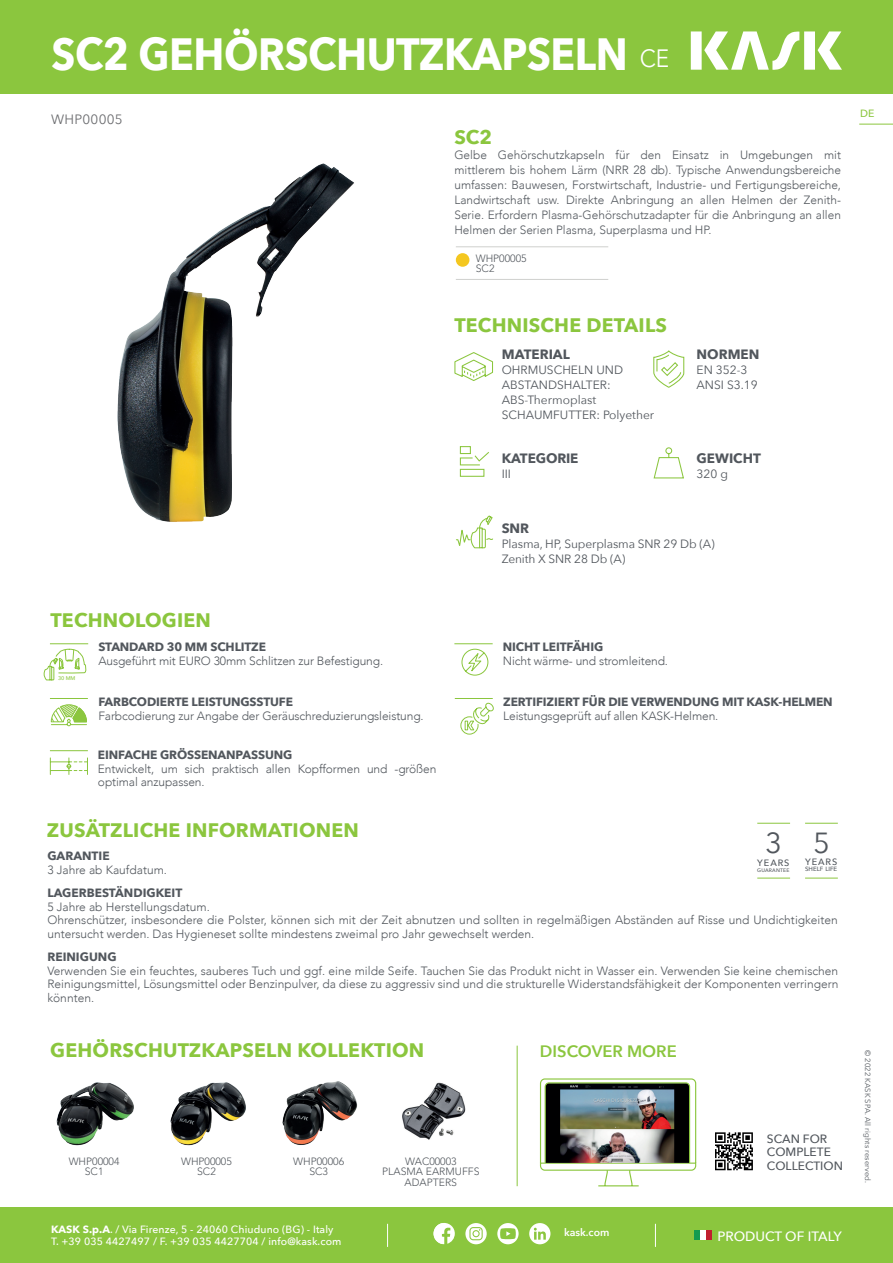
<style>
.page{position:relative;width:893px;height:1263px;background:#fff}
.page>*{position:absolute;margin:0;border:0;box-sizing:border-box;transform-origin:0 0}
.t1{font:700 45.15px "Avenir Next";letter-spacing:-.01em;color:#fff;scale:.9 1}
.t2{font:29.1px "Avenir Next";color:#52575d}
.t3{font:700 19.5px "Avenir Next";letter-spacing:.01em;color:#8bc63e}
.t4{font:600 16.5px "Avenir Next";color:#8bc63e}
.t5{font:700 13.5px "Avenir Next";color:#52575d}
.t6{font:500 13.5px "Avenir Next";color:#fff}
.t7{font:13.5px "Avenir Next";letter-spacing:.02em;color:#6c6d70}
.t8{font:300 12px/13.5px "Avenir";color:#52575d}
.t9{font:700 12px "Avenir Next";letter-spacing:-.01em;color:#52575d}
.t10{font:12px/15px "Avenir Next";color:#52575d}
.t11{font:500 12px/13.5px "Avenir Next";color:#52575d}
.t12{font:500 10.5px/12.6px "Avenir Next";letter-spacing:.01em;color:#fff}
.t13{font:300 10.5px/10.5px "Avenir LT Std";color:#52575d;text-align:center}
.t14{font:600 10.5px "Avenir Next";color:#fff}
.t15{font:500 10.5px "Avenir Next";color:#8bc63e}
.t16{font:500 9.15px "Avenir Next";letter-spacing:.1em;color:#52575d}
.t17{font:7.65px "Avenir Next";letter-spacing:.01em;color:#52575d}
.t18{font:500 6.15px "Avenir Next";color:#52575d}
.t19{font:500 5.4px "Avenir Next";color:#8bc63e}
.t20{font:500 5.1px "Avenir Next";letter-spacing:.035em;color:#52575d}
.s1{font-weight:400;font-size:25.05px}
.s2{font-weight:700}
</style>
<div class="page">
<div style="left:0;top:1208px;width:893px;height:55px;background:#8bc63e"></div>
<svg style="left:387px;top:1224px;width:1px;height:23px"></svg>
<svg style="left:655px;top:1224px;width:1px;height:23px"></svg>
<svg style="left:443px;top:1223px;width:12px;height:21px"></svg>
<svg style="left:434px;top:1223px;width:9px;height:21px"></svg>
<svg style="left:465px;top:1223px;width:22px;height:21px"></svg>
<svg style="left:497px;top:1223px;width:22px;height:21px"></svg>
<svg style="left:529px;top:1223px;width:21px;height:21px"></svg>
<div style="left:694px;top:1230px;width:6px;height:10px;background:#139b50"></div>
<div style="left:700px;top:1230px;width:6px;height:10px;background:#fff"></div>
<div style="left:706px;top:1230px;width:6px;height:10px;background:#c01f2e"></div>
<div style="left:0;top:0;width:893px;height:94px;background:#8bc63e"></div>
<hr style="left:859px;top:124px;width:34px;height:1px;background:#8bc63e">
<svg style="left:691px;top:31px;width:151px;height:39px"></svg>
<img style="left:539px;top:1078px;width:158px;height:109px">
<svg style="left:715px;top:1170px;width:38px;height:1px"></svg>
<svg style="left:715px;top:1132px;width:38px;height:38px"></svg>
<svg style="left:653px;top:350px;width:32px;height:38px"></svg>
<svg style="left:653px;top:447px;width:31px;height:32px"></svg>
<svg style="left:454px;top:352px;width:39px;height:29px"></svg>
<hr style="left:50px;top:643px;width:38px;height:1px;background:#8bc63e">
<svg style="left:43px;top:648px;width:44px;height:33px"></svg>
<hr style="left:50px;top:750px;width:38px;height:1px;background:#8bc63e">
<svg style="left:50px;top:758px;width:38px;height:16px"></svg>
<hr style="left:454px;top:643px;width:39px;height:1px;background:#8bc63e">
<svg style="left:461px;top:648px;width:28px;height:28px"></svg>
<hr style="left:50px;top:698px;width:38px;height:1px;background:#8bc63e">
<svg style="left:51px;top:704px;width:36px;height:22px"></svg>
<hr style="left:455px;top:698px;width:38px;height:1px;background:#8bc63e">
<svg style="left:460px;top:702px;width:34px;height:33px"></svg>
<hr style="left:517px;top:1046px;width:1px;height:140px;background:#8bc63e">
<hr style="left:456px;top:246px;width:152px;height:1px;background:#cfd0ce">
<hr style="left:456px;top:279px;width:152px;height:1px;background:#cfd0ce">
<div style="left:456px;top:253px;width:13px;height:14px;background:#f4c720;border-radius:50%"></div>
<img style="left:117px;top:163px;width:237px;height:359px">
<svg style="left:459px;top:446px;width:30px;height:31px"></svg>
<svg style="left:456px;top:515px;width:37px;height:34px"></svg>
<hr style="left:805px;top:823px;width:33px;height:1px;background:#8bc63e">
<hr style="left:805px;top:878px;width:33px;height:1px;background:#8bc63e">
<hr style="left:757px;top:823px;width:33px;height:1px;background:#8bc63e">
<hr style="left:757px;top:878px;width:33px;height:1px;background:#8bc63e">
<img style="left:56px;top:1082px;width:78px;height:64px">
<img style="left:170px;top:1082px;width:76px;height:64px">
<img style="left:282px;top:1081px;width:76px;height:64px">
<img style="left:402px;top:1082px;width:64px;height:58px">
<h1 class="t1" style="left:51px;top:15px;width:688px">SC2 GEHÖRSCHUTZKAPSELN <span class="s1">CE</span></h1>
<p class="t7" style="left:51px;top:108px;width:73px">WHP00005</p>
<h3 class="t3" style="left:50px;top:603px;width:162px">TECHNOLOGIEN</h3>
<p class="t9" style="left:98px;top:637px;width:169px">STANDARD 30 MM SCHLITZE</p>
<p class="t8" style="left:98px;top:654px;width:286px">Ausgeführt mit EURO 30mm Schlitzen zur Befestigung.</p>
<p class="t19" style="left:58px;top:674px;width:19px">30 MM</p>
<p class="t9" style="left:98px;top:692px;width:196px">FARBCODIERTE LEISTUNGSSTUFE</p>
<p class="t8" style="left:98px;top:709px;width:327px">Farbcodierung zur Angabe der Geräuschreduzierungsleistung.</p>
<p class="t9" style="left:98px;top:744px;width:196px">EINFACHE GRÖSSENANPASSUNG</p>
<p class="t8" style="left:98px;top:762px;width:340px">Entwickelt, um sich praktisch allen Kopfformen und -größen optimal anzupassen.</p>
<h3 class="t3" style="left:47px;top:814px;width:313px">ZUSÄTZLICHE INFORMATIONEN</h3>
<p class="t9" style="left:47px;top:845px;width:64px">GARANTIE</p>
<p class="t8" style="left:47px;top:863px;width:121px">3 Jahre ab Kaufdatum.</p>
<h3 class="t3" style="left:454px;top:120px;width:39px">SC2</h3>
<p class="t8" style="left:454px;top:147px;width:388px;line-height:15px;text-align:justify">Gelbe Gehörschutzkapseln für den Einsatz in Umgebungen mit mittlerem bis hohem Lärm (NRR 28 db). Typische Anwendungsbereiche umfassen: Bauwesen, Forstwirtschaft, Industrie- und Fertigungsbereiche, Landwirtschaft usw. Direkte Anbringung an allen Helmen der Zenith-Serie. Erfordern Plasma-Gehörschutzadapter für die Anbringung an allen Helmen der Serien Plasma, Superplasma und HP.</p>
<p class="t13" style="left:476px;top:253px;width:52px;text-align:left">WHP00005<br>SC2</p>
<h3 class="t3" style="left:454px;top:309px;width:214px">TECHNISCHE DETAILS</h3>
<p class="t5" style="left:502px;top:343px;width:70px">MATERIAL</p>
<p class="t10" style="left:502px;top:362px;width:154px">OHRMUSCHELN UND<br>ABSTANDSHALTER:<br>ABS-Thermoplast<br>SCHAUMFUTTER: Polyether</p>
<p class="t5" style="left:502px;top:447px;width:78px">KATEGORIE</p>
<p class="t10" style="left:502px;top:466px;width:11px">III</p>
<p class="t5" style="left:697px;top:343px;width:64px">NORMEN</p>
<p class="t10" style="left:697px;top:362px;width:63px">EN 352-3<br>ANSI S3.19</p>
<p class="t5" style="left:697px;top:447px;width:66px">GEWICHT</p>
<p class="t10" style="left:697px;top:466px;width:33px">320 g</p>
<p class="t5" style="left:502px;top:517px;width:29px">SNR</p>
<p class="t10" style="left:502px;top:536px;width:215px">Plasma, HP, Superplasma SNR 29 Db (A)<br>Zenith X SNR 28 Db (A)</p>
<p class="t9" style="left:503px;top:637px;width:102px">NICHT LEITFÄHIG</p>
<p class="t8" style="left:503px;top:654px;width:167px">Nicht wärme- und stromleitend.</p>
<p class="t9" style="left:503px;top:692px;width:331px">ZERTIFIZIERT FÜR DIE VERWENDUNG MIT KASK-HELMEN</p>
<p class="t8" style="left:503px;top:709px;width:217px">Leistungsgeprüft auf allen KASK-Helmen.</p>
<h2 class="t2" style="left:765px;top:818px;width:18px">3</h2>
<p class="t16" style="left:757px;top:855px;width:34px">YEARS</p>
<p class="t20" style="left:757px;top:866px;width:34px">GUARANTEE</p>
<h2 class="t2" style="left:813px;top:818px;width:18px">5</h2>
<p class="t16" style="left:805px;top:854px;width:34px">YEARS</p>
<p class="t18" style="left:805px;top:864px;width:34px">SHELF LIFE</p>
<p class="t9" style="left:47px;top:882px;width:136px">LAGERBESTÄNDIGKEIT</p>
<p class="t8" style="left:47px;top:900px;width:792px">5 Jahre ab Herstellungsdatum.<br>Ohrenschützer, insbesondere die Polster, können sich mit der Zeit abnutzen und sollten in regelmäßigen Abständen auf Risse und Undichtigkeiten untersucht werden. Das Hygieneset sollte mindestens zweimal pro Jahr gewechselt werden.</p>
<p class="t9" style="left:47px;top:946px;width:71px">REINIGUNG</p>
<p class="t8" style="left:47px;top:964px;width:792px;text-align:justify">Verwenden Sie ein feuchtes, sauberes Tuch und ggf. eine milde Seife. Tauchen Sie das Produkt nicht in Wasser ein. Verwenden Sie keine chemischen Reinigungsmittel, Lösungsmittel oder Benzinpulver, da diese zu aggressiv sind und die strukturelle Widerstandsfähigkeit der Komponenten verringern könnten.</p>
<h3 class="t3" style="left:50px;top:1033px;width:375px">GEHÖRSCHUTZKAPSELN KOLLEKTION</h3>
<h3 class="t4" style="left:540px;top:1037px;width:138px">DISCOVER MORE</h3>
<p class="t13" style="left:69px;top:1156px;width:52px">WHP00004<br>SC1</p>
<p class="t13" style="left:293px;top:1156px;width:52px">WHP00006<br>SC3</p>
<p class="t13" style="left:382px;top:1156px;width:99px">WAC00003<br>PLASMA EARMUFFS<br>ADAPTERS</p>
<p class="t13" style="left:181px;top:1156px;width:52px">WHP00005<br>SC2</p>
<p class="t12" style="left:51px;top:1222px;width:292px"><span class="s2">KASK S.p.A</span>. / Via Firenze, 5 - 24060 Chiuduno (BG) - Italy<br>T. +39 035 4427497 / F. +39 035 4427704 / info@kask.com</p>
<p class="t14" style="left:564px;top:1223px;width:47px">kask.com</p>
<p class="t11" style="left:767px;top:1131px;width:77px">SCAN FOR<br>COMPLETE<br>COLLECTION</p>
<p class="t6" style="left:717px;top:1224px;width:126px">PRODUCT OF ITALY</p>
<p class="t15" style="left:860px;top:105px;width:16px">DE</p>
<p class="t17" style="left:874px;top:1050px;width:134px;rotate:90deg">© 2022 KASK SPA. All rights reserved.</p>
</div>
